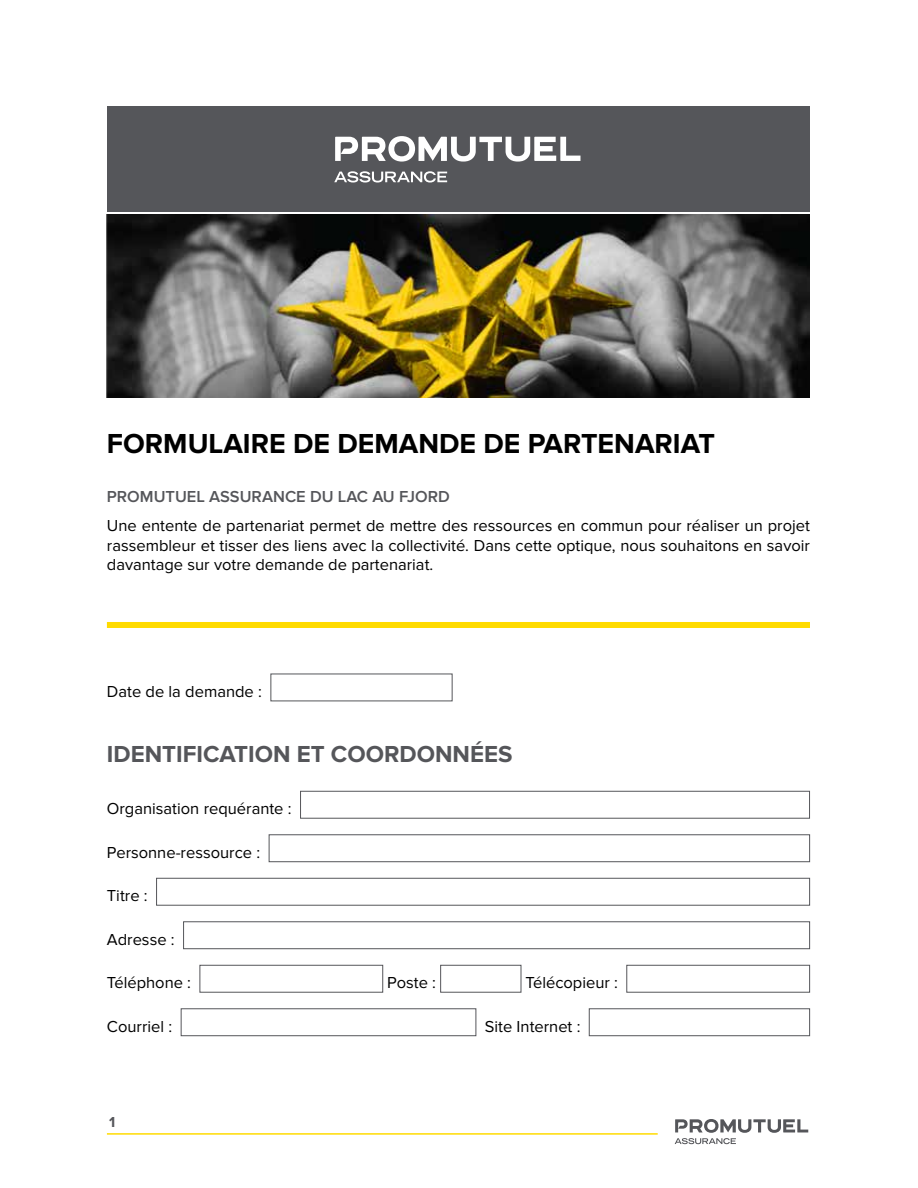
<style>
.page{position:relative;width:918px;height:1188px;background:#fff}
.page>*{position:absolute;margin:0;border:0;box-sizing:border-box;transform-origin:0 0}
.t1{font:700 28.5px "Proxima Nova";color:#000}
.t2{font:700 24px "Proxima Nova";color:#55565a}
.t3{font:16.5px/19.8px "Proxima Nova";color:#000;text-align:justify}
.t4{font:600 16.5px "Proxima Nova";color:#55565a}
.t5{font:700 15px "Proxima Nova";color:#55565a}
</style>
<div class="page">
<hr style="left:107px;top:1133px;width:551px;height:2px;background:#ffdb00">
<svg style="left:675px;top:1119px;width:133px;height:25px"></svg>
<div style="left:107px;top:106px;width:703px;height:106px;background:#55565a"></div>
<div style="left:107px;top:622px;width:703px;height:6px;background:#ffdb00"></div>
<div style="left:300px;top:791px;width:510px;height:28px;border:1px solid #55565a"></div>
<div style="left:269px;top:834px;width:541px;height:28px;border:1px solid #55565a"></div>
<div style="left:156px;top:878px;width:654px;height:28px;border:1px solid #55565a"></div>
<div style="left:183px;top:921px;width:627px;height:28px;border:1px solid #55565a"></div>
<div style="left:200px;top:965px;width:183px;height:28px;border:1px solid #55565a"></div>
<div style="left:440px;top:965px;width:81px;height:28px;border:1px solid #55565a"></div>
<div style="left:626px;top:965px;width:184px;height:28px;border:1px solid #55565a"></div>
<div style="left:181px;top:1008px;width:295px;height:28px;border:1px solid #55565a"></div>
<div style="left:589px;top:1008px;width:221px;height:28px;border:1px solid #55565a"></div>
<img style="left:107px;top:214px;width:703px;height:183px">
<svg style="left:334px;top:171px;width:113px;height:12px"></svg>
<svg style="left:335px;top:136px;width:245px;height:26px"></svg>
<h1 class="t1" style="left:107px;top:427px;width:610px">FORMULAIRE DE DEMANDE DE PARTENARIAT</h1>
<p class="t4" style="left:107px;top:487px;width:345px">PROMUTUEL ASSURANCE DU LAC AU FJORD</p>
<p class="t3" style="left:107px;top:516px;width:705px">Une entente de partenariat permet de mettre des ressources en commun pour réaliser un projet rassembleur et tisser des liens avec la collectivité. Dans cette optique, nous souhaitons en savoir davantage sur votre demande de partenariat.</p>
<p class="t3" style="left:107px;top:682px;width:157px">Date de la demande :</p>
<h2 class="t2" style="left:107px;top:740px;width:407px">IDENTIFICATION ET COORDONNÉES</h2>
<p class="t3" style="left:107px;top:799px;width:186px">Organisation requérante :</p>
<p class="t3" style="left:107px;top:842px;width:155px">Personne-ressource :</p>
<p class="t3" style="left:107px;top:886px;width:42px">Titre :</p>
<p class="t3" style="left:107px;top:929px;width:69px">Adresse :</p>
<p class="t3" style="left:107px;top:973px;width:86px">Téléphone :</p>
<p class="t3" style="left:387px;top:973px;width:50px">Poste :</p>
<p class="t3" style="left:526px;top:973px;width:94px">Télécopieur :</p>
<p class="t3" style="left:107px;top:1016px;width:67px">Courriel :</p>
<p class="t3" style="left:485px;top:1016px;width:97px">Site Internet :</p>
<p class="t5" style="left:109px;top:1113px;width:8px">1</p>
</div>
